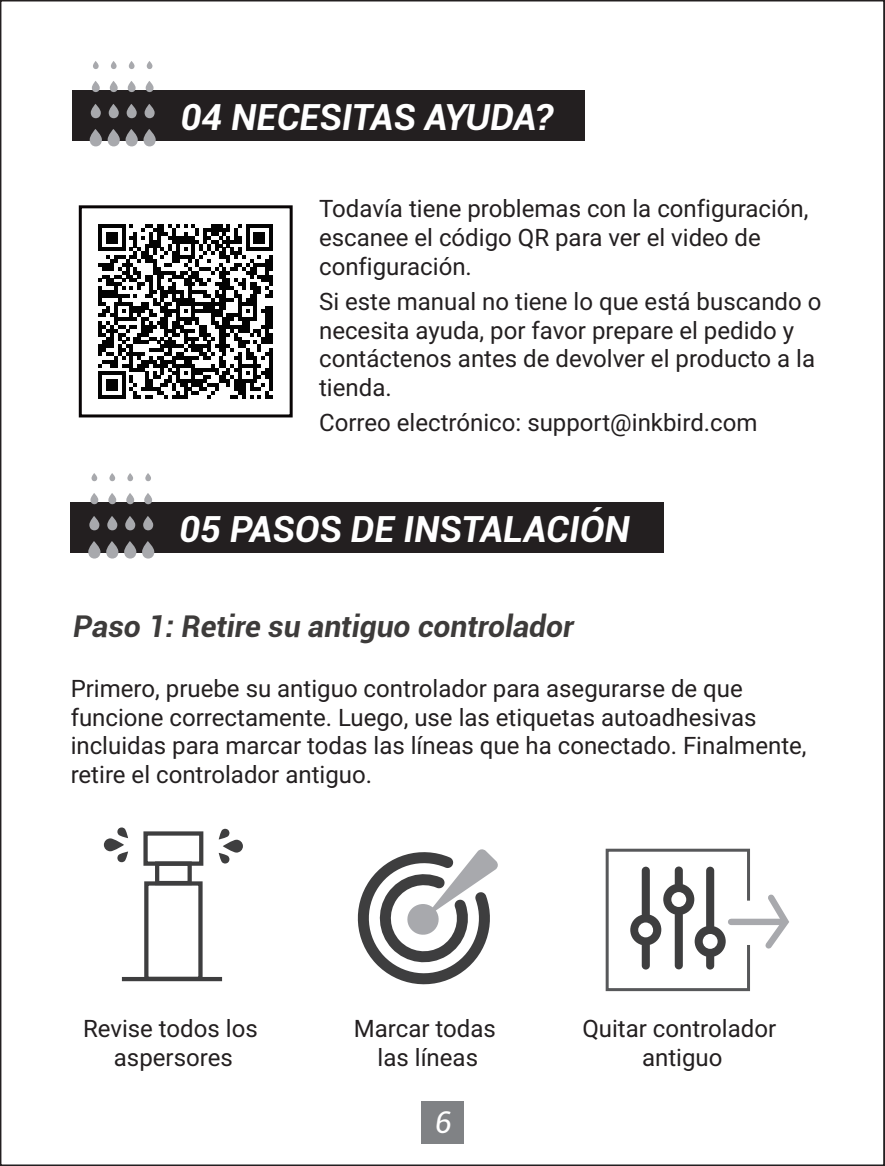
<style>
.page{position:relative;width:885px;height:1166px;background:#fff}
.page>*{position:absolute;margin:0;border:0;box-sizing:border-box;transform-origin:0 0}
.t1{font:italic 700 36px "Roboto";color:#fff}
.t2{font:italic 700 30px "Roboto";color:#3d3b3a}
.t3{font:italic 30px "Roboto";color:#fff}
.t4{font:24px/28.8px "Roboto";color:#231f20}
</style>
<div class="page">
<svg style="left:883px;top:0;width:1px;height:1165px"></svg>
<div style="left:421px;top:1100px;width:43px;height:43px;background:#808285"></div>
<div style="left:71px;top:90px;width:513px;height:50px;background:#231f20"></div>
<svg style="left:90px;top:129px;width:12px;height:17px"></svg>
<svg style="left:91px;top:104px;width:10px;height:14px"></svg>
<svg style="left:92px;top:81px;width:8px;height:11px"></svg>
<div style="left:93px;top:61px;width:6px;height:8px;background:#a8a9ad;border-radius:50%"></div>
<svg style="left:108px;top:129px;width:12px;height:17px"></svg>
<svg style="left:109px;top:104px;width:10px;height:14px"></svg>
<svg style="left:110px;top:81px;width:8px;height:11px"></svg>
<svg style="left:111px;top:61px;width:6px;height:8px"></svg>
<svg style="left:125px;top:129px;width:13px;height:17px"></svg>
<svg style="left:127px;top:104px;width:10px;height:14px"></svg>
<svg style="left:128px;top:81px;width:8px;height:11px"></svg>
<div style="left:129px;top:61px;width:5px;height:8px;background:#a8a9ad;border-radius:50%"></div>
<svg style="left:143px;top:129px;width:13px;height:17px"></svg>
<svg style="left:144px;top:104px;width:11px;height:14px"></svg>
<div style="left:146px;top:81px;width:7px;height:11px;background:#a8a9ad;border-radius:4px"></div>
<div style="left:147px;top:61px;width:5px;height:8px;background:#a8a9ad;border-radius:50%"></div>
<div style="left:70px;top:502px;width:593px;height:50px;background:#231f20"></div>
<svg style="left:88px;top:541px;width:12px;height:17px"></svg>
<svg style="left:89px;top:516px;width:10px;height:14px"></svg>
<svg style="left:90px;top:493px;width:8px;height:11px"></svg>
<div style="left:91px;top:473px;width:6px;height:8px;background:#a8a9ad;border-radius:50%"></div>
<svg style="left:106px;top:541px;width:12px;height:17px"></svg>
<svg style="left:107px;top:516px;width:10px;height:14px"></svg>
<svg style="left:108px;top:493px;width:8px;height:11px"></svg>
<div style="left:109px;top:473px;width:6px;height:8px;background:#a8a9ad;border-radius:50%"></div>
<svg style="left:124px;top:541px;width:12px;height:17px"></svg>
<svg style="left:125px;top:516px;width:10px;height:14px"></svg>
<svg style="left:126px;top:493px;width:8px;height:11px"></svg>
<div style="left:127px;top:473px;width:6px;height:8px;background:#a8a9ad;border-radius:50%"></div>
<svg style="left:142px;top:541px;width:12px;height:17px"></svg>
<svg style="left:143px;top:516px;width:10px;height:14px"></svg>
<div style="left:144px;top:493px;width:8px;height:11px;background:#a8a9ad;border-radius:4px"></div>
<div style="left:145px;top:473px;width:6px;height:8px;background:#a8a9ad;border-radius:50%"></div>
<svg style="left:223px;top:839px;width:20px;height:13px"></svg>
<svg style="left:219px;top:853px;width:11px;height:10px"></svg>
<svg style="left:219px;top:828px;width:11px;height:11px"></svg>
<svg style="left:104px;top:838px;width:20px;height:13px"></svg>
<svg style="left:117px;top:851px;width:11px;height:11px"></svg>
<svg style="left:117px;top:827px;width:11px;height:11px"></svg>
<div style="left:143px;top:831px;width:60px;height:34px;border:4px solid #3e3e3f"></div>
<div style="left:155px;top:861px;width:37px;height:23px;border:4px solid #3e3e3f"></div>
<div style="left:144px;top:881px;width:58px;height:99px;border:4px solid #3e3e3f"></div>
<svg style="left:122px;top:976px;width:100px;height:4px"></svg>
<svg style="left:357px;top:849px;width:141px;height:136px"></svg>
<svg style="left:605px;top:848px;width:146px;height:144px"></svg>
<div style="left:731px;top:918px;width:52px;height:6px;background:#a8a9ad"></div>
<svg style="left:759px;top:894px;width:30px;height:55px"></svg>
<div style="left:79px;top:205px;width:213px;height:212px;border:3px solid #080405"></div>
<svg style="left:98px;top:224px;width:175px;height:174px"></svg>
<h1 class="t1" style="left:181px;top:92px;width:373px">04 NECESITAS AYUDA?</h1>
<p class="t4" style="left:319px;top:193px;width:491px">Todavía tiene problemas con la configuración, escanee el código QR para ver el video de configuración.</p>
<p class="t4" style="left:319px;top:286px;width:504px">Si este manual no tiene lo que está buscando o necesita ayuda, por favor prepare el pedido y contáctenos antes de devolver el producto a la tienda.</p>
<p class="t4" style="left:319px;top:407px;width:440px">Correo electrónico: support@inkbird.com</p>
<h1 class="t1" style="left:179px;top:504px;width:452px">05 PASOS DE INSTALACIÓN</h1>
<p class="t2" style="left:73px;top:604px;width:501px">Paso 1: Retire su antiguo controlador</p>
<p class="t4" style="left:71px;top:672px;width:737px">Primero, pruebe su antiguo controlador para asegurarse de que funcione correctamente. Luego, use las etiquetas autoadhesivas incluidas para marcar todas las líneas que ha conectado. Finalmente, retire el controlador antiguo.</p>
<p class="t4" style="left:83px;top:1012px;width:176px;text-align:center">Revise todos los aspersores</p>
<p class="t4" style="left:354px;top:1012px;width:143px;text-align:center">Marcar todas las líneas</p>
<p class="t4" style="left:582px;top:1012px;width:195px;text-align:center">Quitar controlador antiguo</p>
<p class="t3" style="left:435px;top:1100px;width:18px">6</p>
</div>
